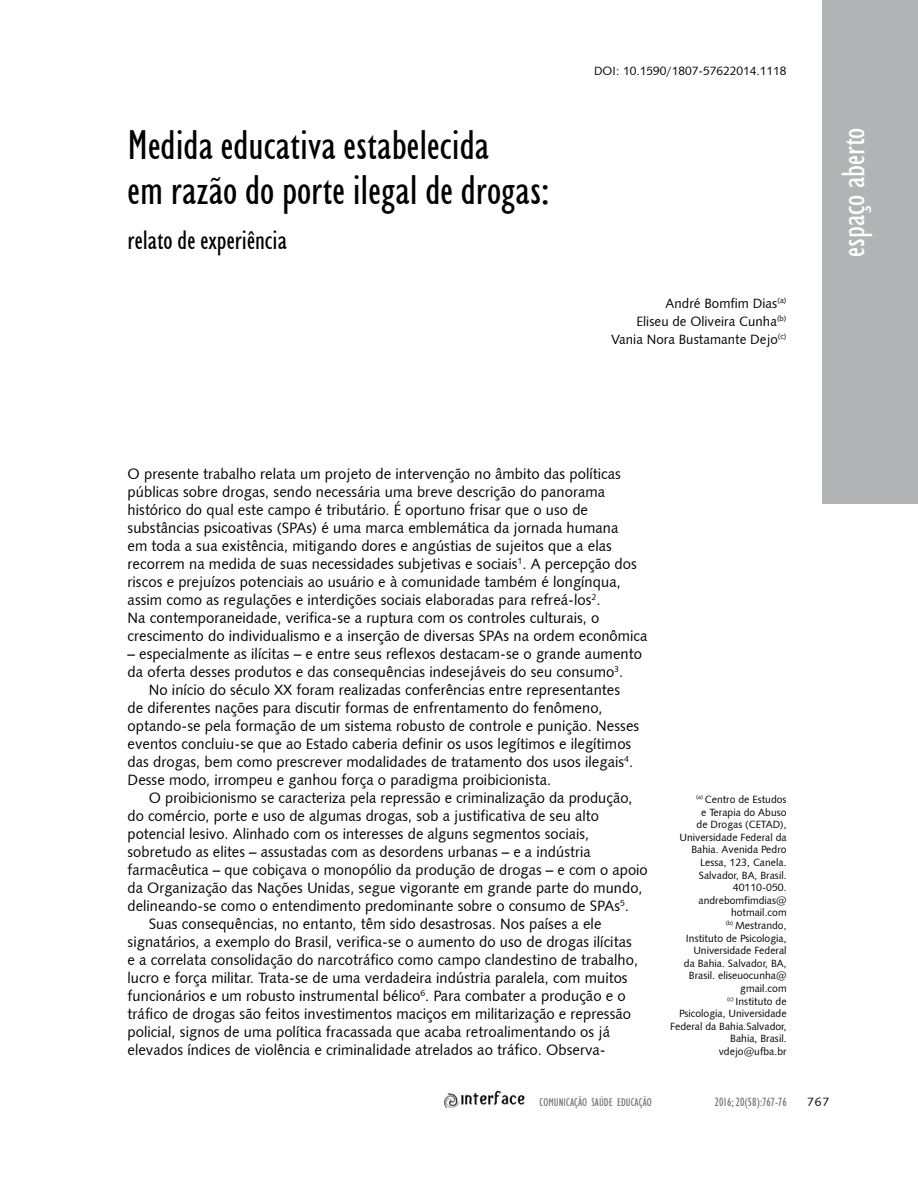
<style>
.page{position:relative;width:918px;height:1188px;background:#fff}
.page>*{position:absolute;margin:0;border:0;box-sizing:border-box;transform-origin:0 0}
.t1{font:condensed 42px/45px "Humanist 521 BT";color:#000}
.t2{font:condensed 33px "Humanist 521 BT";color:#fff}
.t3{font:condensed 27px "Humanist 521 BT";color:#000}
.t4{font:15px/18px "Humanist 531 BT Roman A";color:#000}
.t5{font:13.5px/18px "Humanist 531 BT Roman A";color:#000;text-align:right}
.t6{font:12px "Humanist 531 BT Roman A";color:#000}
.t7{font:condensed 12px "Humanist 521 BT";color:#707172}
.t8{font:condensed 11.25px "Humanist 521 BT";color:#707172}
.t9{font:10.5px/12.6px "Humanist 531 BT Roman A";color:#000;text-align:right}
</style>
<div class="page">
<img style="left:445px;top:1091px;width:80px;height:17px">
<div style="left:823px;top:0;width:95px;height:503px;background:#b1b3b4"></div>
<h1 class="t1" style="left:128px;top:123px;width:423px">Medida educativa estabelecida<br>em razão do porte ilegal de drogas:</h1>
<h3 class="t3" style="left:128px;top:225px;width:161px">relato de experiência</h3>
<p class="t6" style="left:594px;top:63px;width:194px">DOI: 10.1590/1807-57622014.1118</p>
<p class="t5" style="left:611px;top:294px;width:177px">André Bomfim Dias<sup>(a)<br></sup>Eliseu de Oliveira Cunha<sup>(b)<br></sup>Vania Nora Bustamante Dejo<sup>(c)</sup></p>
<h2 class="t2" style="left:834px;top:257px;width:131px;rotate:-90deg">espaço aberto</h2>
<p class="t4" style="left:128px;top:465px;width:522px">O presente trabalho relata um projeto de intervenção no âmbito das políticas públicas sobre drogas, sendo necessária uma breve descrição do panorama histórico do qual este campo é tributário. É oportuno frisar que o uso de substâncias psicoativas (SPAs) é uma marca emblemática da jornada humana<br>em toda a sua existência, mitigando dores e angústias de sujeitos que a elas recorrem na medida de suas necessidades subjetivas e sociais<sup>1</sup>. A percepção dos riscos e prejuízos potenciais ao usuário e à comunidade também é longínqua, assim como as regulações e interdições sociais elaboradas para refreá-los<sup>2</sup>.<br>Na contemporaneidade, verifica-se a ruptura com os controles culturais, o crescimento do individualismo e a inserção de diversas SPAs na ordem econômica</p>
<p class="t4" style="left:128px;top:645px;width:516px">– especialmente as ilícitas – e entre seus reflexos destacam-se o grande aumento da oferta desses produtos e das consequências indesejáveis do seu consumo<sup>3</sup>.</p>
<p class="t4" style="left:128px;top:681px;width:513px;text-indent:21px">No início do século XX foram realizadas conferências entre representantes de diferentes nações para discutir formas de enfrentamento do fenômeno, optando-se pela formação de um sistema robusto de controle e punição. Nesses eventos concluiu-se que ao Estado caberia definir os usos legítimos e ilegítimos das drogas, bem como prescrever modalidades de tratamento dos usos ilegais<sup>4</sup>.<br>Desse modo, irrompeu e ganhou força o paradigma proibicionista.</p>
<p class="t4" style="left:149px;top:789px;width:485px">O proibicionismo se caracteriza pela repressão e criminalização da produção,</p>
<p class="t4" style="left:128px;top:807px;width:473px">do comércio, porte e uso de algumas drogas, sob a justificativa de seu alto</p>
<p class="t4" style="left:128px;top:825px;width:463px">potencial lesivo. Alinhado com os interesses de alguns segmentos sociais,</p>
<p class="t4" style="left:128px;top:843px;width:465px">sobretudo as elites – assustadas com as desordens urbanas – e a indústria</p>
<p class="t4" style="left:128px;top:861px;width:522px">farmacêutica – que cobiçava o monopólio da produção de drogas – e com o apoio</p>
<p class="t4" style="left:128px;top:879px;width:517px">da Organização das Nações Unidas, segue vigorante em grande parte do mundo,</p>
<p class="t4" style="left:128px;top:897px;width:503px">delineando-se como o entendimento predominante sobre o consumo de SPAs<sup>5</sup>.</p>
<p class="t4" style="left:149px;top:915px;width:454px">Suas consequências, no entanto, têm sido desastrosas. Nos países a ele</p>
<p class="t4" style="left:128px;top:933px;width:506px">signatários, a exemplo do Brasil, verifica-se o aumento do uso de drogas ilícitas</p>
<p class="t4" style="left:128px;top:951px;width:512px">e a correlata consolidação do narcotráfico como campo clandestino de trabalho,</p>
<p class="t4" style="left:128px;top:969px;width:502px">lucro e força militar. Trata-se de uma verdadeira indústria paralela, com muitos</p>
<p class="t4" style="left:128px;top:987px;width:500px">funcionários e um robusto instrumental bélico<sup>6</sup>. Para combater a produção e o</p>
<p class="t4" style="left:128px;top:1005px;width:505px">tráfico de drogas são feitos investimentos maciços em militarização e repressão</p>
<p class="t4" style="left:128px;top:1023px;width:484px">policial, signos de uma política fracassada que acaba retroalimentando os já</p>
<p class="t4" style="left:128px;top:1041px;width:480px">elevados índices de violência e criminalidade atrelados ao tráfico. Observa-</p>
<p class="t9" style="left:670px;top:793px;width:118px"><sup>(a)</sup> Centro de Estudos<br>e Terapia do Abuso<br>de Drogas (CETAD),<br>Universidade Federal da<br>Bahia. Avenida Pedro<br>Lessa, 123, Canela.<br>Salvador, BA, Brasil.<br>40110-050. andrebomfimdias@ hotmail.com<br><sup>(b)</sup> Mestrando,<br>Instituto de Psicologia,<br>Universidade Federal<br>da Bahia. Salvador, BA,<br>Brasil. eliseuocunha@ gmail.com<br><sup>(c)</sup> Instituto de<br>Psicologia, Universidade<br>Federal da Bahia.Salvador,<br>Bahia, Brasil. vdejo@ufba.br</p>
<p class="t8" style="left:540px;top:1095px;width:114px">COMUNICAÇÃO SAÚDE EDUCAÇÃO</p>
<p class="t7" style="left:715px;top:1095px;width:73px">2016; 20(58):767-76</p>
<p class="t6" style="left:807px;top:1094px;width:23px">767</p>
</div>
